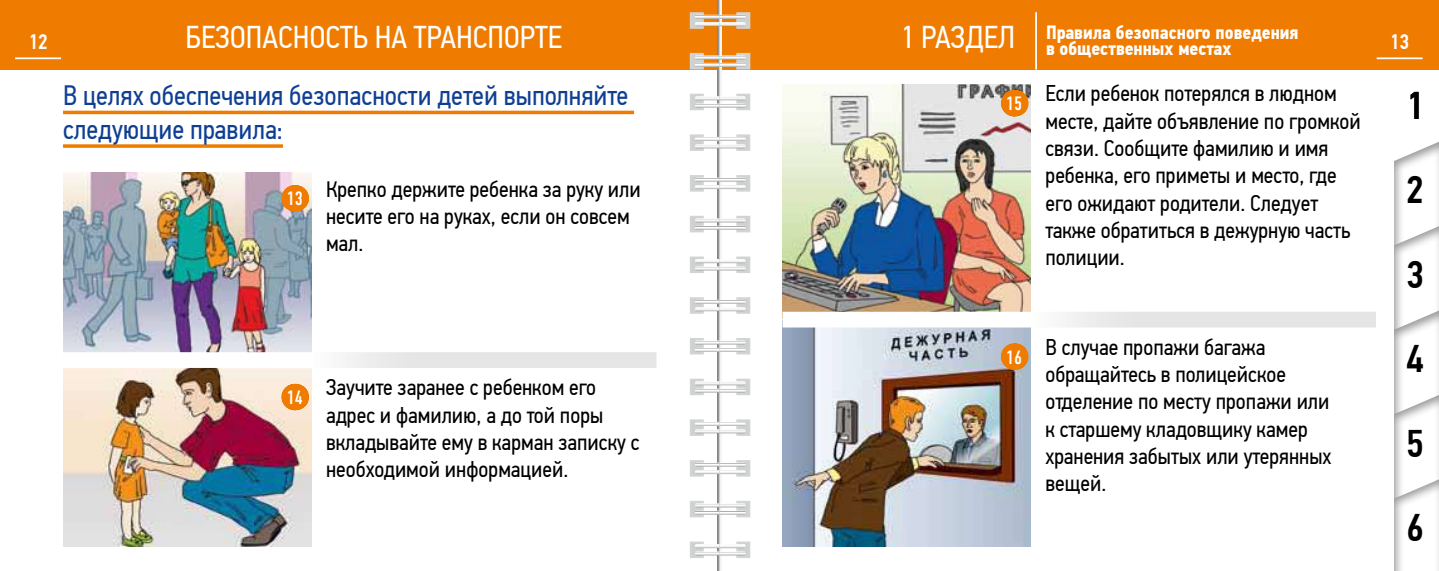
<style>
.page{position:relative;width:1439px;height:571px;background:#fff}
.page>*{position:absolute;margin:0;border:0;box-sizing:border-box;transform-origin:0 0}
.t1{font:500 38.5px/84.4px "PF Din Text Cond Pro";color:#000}
.t2{font:31.5px "PF Din Text Cond Pro";color:#fff}
.t3{font:28px/33.6px "PF Din Text Cond Pro";color:#0f3f93}
.t4{font:22.75px/27.3px "PF Din Text Cond Pro";color:#000}
.t5{font:500 21px "PF Din Text Cond Pro";color:#fff}
.t6{font:700 19.25px/15.8px "PF Din Text Cond Pro";color:#fff}
</style>
<div class="page">
<img style="left:63px;top:172px;width:248px;height:374px">
<img style="left:782px;top:84px;width:248px;height:227px">
<img style="left:782px;top:327px;width:248px;height:219px">
<div style="left:0;top:0;width:719px;height:69px;background:#ef7c00"></div>
<div style="left:719px;top:0;width:720px;height:69px;background:#ef7c00"></div>
<hr style="left:63px;top:111px;width:571px;height:3px;background:#ef7c00">
<svg style="left:63px;top:144px;width:220px;height:4px"></svg>
<svg style="left:294px;top:185px;width:2px;height:26px"></svg>
<div style="left:63px;top:352px;width:593px;height:16px;background:linear-gradient(to right,#fff,#dedede)"></div>
<svg style="left:294px;top:384px;width:2px;height:26px"></svg>
<svg style="left:1014px;top:90px;width:1px;height:26px"></svg>
<div style="left:782px;top:311px;width:594px;height:16px;background:linear-gradient(to right,#fff,#dfdfdf)"></div>
<svg style="left:1014px;top:343px;width:1px;height:26px"></svg>
<svg style="left:1394px;top:142px;width:45px;height:334px"></svg>
<div style="left:1391px;top:476px;width:48px;height:94px;background:#000;opacity:.41"></div>
<hr style="left:15px;top:57px;width:46px;height:2px;background:#fff">
<hr style="left:1376px;top:57px;width:46px;height:2px;background:#fff">
<hr style="left:1035px;top:12px;width:2px;height:57px;background:#fff">
<hr style="left:718px;top:0;width:1px;height:570px;background:#959595">
<div style="left:690px;top:12px;width:14px;height:17px;background:#cfd0d0;border:2px solid #d3d4d4"></div>
<div style="left:690px;top:53px;width:14px;height:16px;background:#cfd0d0"></div>
<div style="left:690px;top:94px;width:14px;height:16px;background:#cfd0d0"></div>
<div style="left:690px;top:134px;width:14px;height:17px;background:#cfd0d0;border:2px solid #d3d4d4"></div>
<div style="left:690px;top:175px;width:14px;height:16px;background:#cfd0d0"></div>
<div style="left:690px;top:216px;width:14px;height:16px;background:#cfd0d0"></div>
<div style="left:690px;top:256px;width:14px;height:17px;background:#cfd0d0;border:2px solid #d3d4d4"></div>
<div style="left:690px;top:297px;width:14px;height:17px;background:#cfd0d0;border:2px solid #d3d4d4"></div>
<div style="left:690px;top:338px;width:14px;height:16px;background:#cfd0d0"></div>
<div style="left:690px;top:378px;width:14px;height:17px;background:#cfd0d0;border:2px solid #d3d4d4"></div>
<div style="left:690px;top:419px;width:14px;height:17px;background:#cfd0d0;border:2px solid #d3d4d4"></div>
<div style="left:690px;top:460px;width:14px;height:16px;background:#cfd0d0"></div>
<div style="left:690px;top:500px;width:14px;height:17px;background:#cfd0d0;border:2px solid #d3d4d4"></div>
<div style="left:690px;top:541px;width:14px;height:17px;background:#cfd0d0;border:2px solid #d3d4d4"></div>
<svg style="left:719px;top:0;width:3px;height:570px"></svg>
<svg style="left:736px;top:12px;width:14px;height:17px"></svg>
<svg style="left:695px;top:15px;width:50px;height:11px"></svg>
<svg style="left:736px;top:53px;width:14px;height:16px"></svg>
<svg style="left:695px;top:55px;width:50px;height:12px"></svg>
<svg style="left:736px;top:94px;width:14px;height:16px"></svg>
<svg style="left:695px;top:96px;width:50px;height:12px"></svg>
<svg style="left:736px;top:134px;width:14px;height:17px"></svg>
<svg style="left:695px;top:137px;width:50px;height:11px"></svg>
<svg style="left:736px;top:175px;width:14px;height:16px"></svg>
<svg style="left:695px;top:177px;width:50px;height:12px"></svg>
<div style="left:736px;top:216px;width:14px;height:16px;background:#cfd0d0"></div>
<svg style="left:695px;top:218px;width:50px;height:12px"></svg>
<div style="left:736px;top:256px;width:14px;height:17px;background:#cfd0d0;border:2px solid #d3d4d4"></div>
<svg style="left:695px;top:259px;width:50px;height:11px"></svg>
<svg style="left:736px;top:297px;width:14px;height:17px"></svg>
<svg style="left:695px;top:299px;width:50px;height:12px"></svg>
<svg style="left:736px;top:338px;width:14px;height:16px"></svg>
<svg style="left:695px;top:340px;width:50px;height:12px"></svg>
<div style="left:736px;top:378px;width:14px;height:17px;background:#cfd0d0;border:2px solid #d3d4d4"></div>
<svg style="left:695px;top:381px;width:50px;height:11px"></svg>
<svg style="left:736px;top:419px;width:14px;height:17px"></svg>
<svg style="left:695px;top:422px;width:50px;height:11px"></svg>
<svg style="left:736px;top:460px;width:14px;height:16px"></svg>
<svg style="left:695px;top:462px;width:50px;height:12px"></svg>
<div style="left:736px;top:500px;width:14px;height:17px;background:#cfd0d0;border:2px solid #d3d4d4"></div>
<svg style="left:695px;top:503px;width:50px;height:11px"></svg>
<div style="left:736px;top:541px;width:14px;height:17px;background:#cfd0d0;border:2px solid #d3d4d4"></div>
<svg style="left:695px;top:544px;width:50px;height:11px"></svg>
<p class="t6" style="left:1046px;top:25px;width:254px">Правила безопасного поведения в общественных местах</p>
<p class="t5" style="left:28px;top:29px;width:21px">12</p>
<h2 class="t2" style="left:186px;top:19px;width:378px">Безопасность на транспорте</h2>
<h2 class="t2" style="left:900px;top:19px;width:116px">1 раздел</h2>
<p class="t5" style="left:1389px;top:29px;width:21px">13</p>
<p class="t3" style="left:63px;top:79px;width:567px">В целях обеспечения безопасности детей выполняйте следующие правила:</p>
<p class="t4" style="left:326px;top:175px;width:316px;text-indent:-39px"><sub>13</sub> Крепко держите ребенка за руку или несите его на руках, если он совсем мал.</p>
<p class="t4" style="left:326px;top:374px;width:315px;text-indent:-39px"><sub>14</sub> Заучите заранее с ребенком его адрес и фамилию, а до той поры вкладывайте ему в карман записку с необходимой информацией.</p>
<p class="t4" style="left:1045px;top:80px;width:317px;text-indent:-39px"><sub>15</sub> Если ребенок потерялся в людном месте, дайте объявление по громкой связи. Сообщите фамилию и имя ребенка, его приметы и место, где его ожидают родители. Следует также обратиться в дежурную часть полиции.</p>
<h1 class="t1" style="left:1406px;top:64px;width:19px">1</h1>
<h1 class="t1" style="left:1406px;top:148px;width:19px">2</h1>
<h1 class="t1" style="left:1406px;top:232px;width:19px">3</h1>
<p class="t4" style="left:1045px;top:333px;width:287px;text-indent:-39px"><sub>16</sub> В случае пропажи багажа обращайтесь в полицейское отделение по месту пропажи или к старшему кладовщику камер хранения забытых или утерянных вещей.</p>
<h1 class="t1" style="left:1406px;top:317px;width:19px">4</h1>
<h1 class="t1" style="left:1406px;top:401px;width:19px">5<br>6</h1>
</div>
